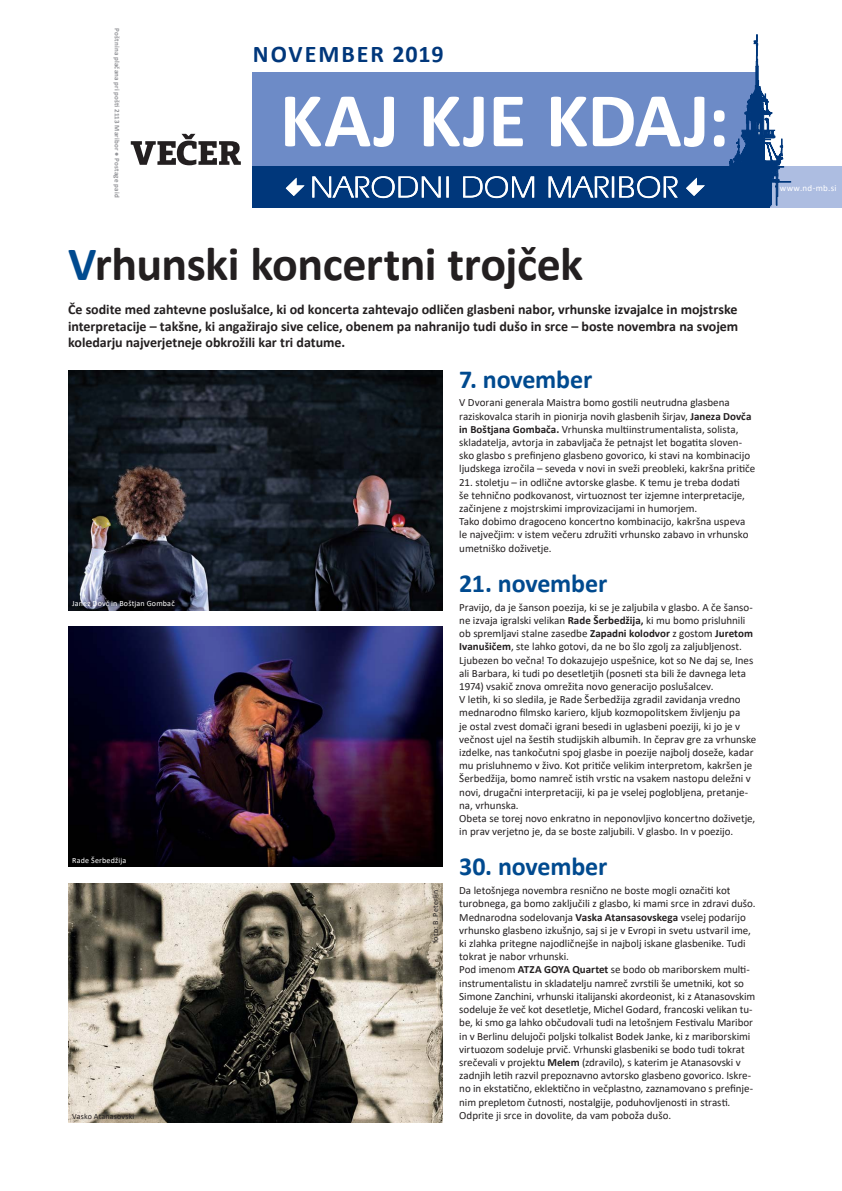
<style>
.page{position:relative;width:842px;height:1191px;background:#fff}
.page>*{position:absolute;margin:0;border:0;box-sizing:border-box;transform-origin:0 0}
.t1{font:700 78px "Calibri";letter-spacing:.02em;color:#fff}
.t2{font:700 48px "Calibri";letter-spacing:-.01em;color:#231f20}
.t3{font:700 26px "Calibri";letter-spacing:-.005em;color:#004a8f}
.t4{font:700 24px "Calibri";letter-spacing:.08em;color:#00377b}
.t5{font:700 14px/16.8px "Calibri";letter-spacing:-.005em;color:#231f20;text-align:justify}
.t6{font:11px/13.2px "Calibri";letter-spacing:-.005em;color:#231f20}
.t7{font:9px "Calibri";letter-spacing:.035em;color:#fff}
.t8{font:8px "Calibri";letter-spacing:.02em;color:#fff}
.t9{font:8px "Calibri";letter-spacing:.02em;color:#231f20}
.t10{font:700 7px "Calibri";letter-spacing:.03em;color:#949599}
.s1{color:#004a8f}
.s2{font-weight:700}
</style>
<div class="page">
<div style="left:258px;top:167px;width:584px;height:41px;background:#adbde1"></div>
<div style="left:252px;top:72px;width:505px;height:113px;background:#6d8bc7"></div>
<svg style="left:727px;top:34px;width:65px;height:173px"></svg>
<div style="left:737px;top:155px;width:4px;height:15px;border:1px solid #00377b"></div>
<div style="left:252px;top:167px;width:518px;height:41px;background:#00377b"></div>
<svg style="left:286px;top:178px;width:19px;height:18px"></svg>
<svg style="left:686px;top:178px;width:19px;height:18px"></svg>
<svg style="left:312px;top:176px;width:366px;height:22px"></svg>
<svg style="left:131px;top:134px;width:110px;height:31px"></svg>
<img style="left:68px;top:370px;width:374px;height:240px">
<img style="left:68px;top:626px;width:374px;height:240px">
<img style="left:68px;top:883px;width:374px;height:240px">
<p class="t10" style="left:122px;top:28px;width:170px;rotate:90deg">Poštnina plačana pri pošti 2113 Maribor ● Postage paid</p>
<h3 class="t4" style="left:253px;top:37px;width:192px">NOVEMBER 2019</h3>
<h1 class="t1" style="left:280px;top:65px;width:451px">KAJ KJE KDAJ:</h1>
<h2 class="t2" style="left:68px;top:230px;width:517px"><span class="s1">V</span>rhunski koncertni trojček</h2>
<p class="t5" style="left:68px;top:300px;width:672px">Če sodite med zahtevne poslušalce, ki od koncerta zahtevajo odličen glasbeni nabor, vrhunske izvajalce in mojstrske interpretacije – takšne, ki angažirajo sive celice, obenem pa nahranijo tudi dušo in srce – boste novembra na svojem koledarju najverjetneje obkrožili kar tri datume.</p>
<h3 class="t3" style="left:459px;top:360px;width:134px">7. november</h3>
<p class="t6" style="left:459px;top:396px;width:297px">V Dvorani generala Maistra bomo gostili neutrudna glasbena raziskovalca starih in pionirja novih glasbenih širjav, <span class="s2">Janeza Dovča in Boštjana Gombača.</span> Vrhunska multiinstrumentalista, solista, skladatelja, avtorja in zabavljača že petnajst let bogatita sloven&shy;sko glasbo s prefinjeno glasbeno govorico, ki stavi na kombinacijo ljudskega izročila – seveda v novi in sveži preobleki, kakršna pritiče</p>
<p class="t6" style="left:459px;top:475px;width:291px">21. stoletju – in odlične avtorske glasbe. K temu je treba dodati še tehnično podkovanost, virtuoznost ter izjemne interpretacije, začinjene z mojstrskimi improvizacijami in humorjem.<br>Tako dobimo dragoceno koncertno kombinacijo, kakršna uspeva le največjim: v istem večeru združiti vrhunsko zabavo in vrhunsko umetniško doživetje.</p>
<h3 class="t3" style="left:459px;top:565px;width:149px">21. november</h3>
<p class="t6" style="left:459px;top:600px;width:299px">Pravijo, da je šanson poezija, ki se je zaljubila v glasbo. A če šanso&shy;ne izvaja igralski velikan <span class="s2">Rade Šerbedžija,</span> ki mu bomo prisluhnili ob spremljavi stalne zasedbe <span class="s2">Zapadni kolodvor</span> z gostom <span class="s2">Juretom Ivanušičem</span>, ste lahko gotovi, da ne bo šlo zgolj za zaljubljenost.<br>Ljubezen bo večna! To dokazujejo uspešnice, kot so Ne daj se, Ines ali Barbara, ki tudi po desetletjih (posneti sta bili že davnega leta 1974) vsakič znova omrežita novo generacijo poslušalcev.<br>V letih, ki so sledila, je Rade Šerbedžija zgradil zavidanja vredno mednarodno filmsko kariero, kljub kozmopolitskem življenju pa<br>je ostal zvest domači igrani besedi in uglasbeni poeziji, ki jo je v večnost ujel na šestih studijskih albumih. In čeprav gre za vrhunske izdelke, nas tankočutni spoj glasbe in poezije najbolj doseže, kadar mu prisluhnemo v živo. Kot pritiče velikim interpretom, kakršen je Šerbedžija, bomo namreč istih vrstic na vsakem nastopu deležni v novi, drugačni interpretaciji, ki pa je vselej poglobljena, pretanje&shy;na, vrhunska.<br>Obeta se torej novo enkratno in neponovljivo koncertno doživetje, in prav verjetno je, da se boste zaljubili. V glasbo. In v poezijo.</p>
<h3 class="t3" style="left:459px;top:848px;width:150px">30. november</h3>
<p class="t6" style="left:459px;top:883px;width:298px">Da letošnjega novembra resnično ne boste mogli označiti kot turobnega, ga bomo zaključili z glasbo, ki mami srce in zdravi dušo.<br>Mednarodna sodelovanja <span class="s2">Vaska Atansasovskega</span> vselej podarijo vrhunsko glasbeno izkušnjo, saj si je v Evropi in svetu ustvaril ime, ki zlahka pritegne najodličnejše in najbolj iskane glasbenike. Tudi tokrat je nabor vrhunski.<br>Pod imenom <span class="s2">ATZA GOYA Quartet</span> se bodo ob mariborskem multi&shy;instrumentalistu in skladatelju namreč zvrstili še umetniki, kot so Simone Zanchini, vrhunski italijanski akordeonist, ki z Atanasovskim sodeluje že več kot desetletje, Michel Godard, francoski velikan tu&shy;be, ki smo ga lahko občudovali tudi na letošnjem Festivalu Maribor in v Berlinu delujoči poljski tolkalist Bodek Janke, ki z mariborskimi virtuozom sodeluje prvič. Vrhunski glasbeniki se bodo tudi tokrat srečevali v projektu <span class="s2">Melem</span> (zdravilo), s katerim je Atanasovski v zadnjih letih razvil prepoznavno avtorsko glasbeno govorico. Iskre&shy;no in ekstatično, eklektično in večplastno, zaznamovano s prefinje&shy;nim prepletom čutnosti, nostalgije, poduhovljenosti in strasti.<br>Odprite ji srce in dovolite, da vam poboža dušo.</p>
<p class="t8" style="left:72px;top:598px;width:104px">Janez Dovč in Boštjan Gombač</p>
<p class="t8" style="left:72px;top:854px;width:55px">Rade Šerbedžija</p>
<p class="t9" style="left:430px;top:943px;width:55px;rotate:-90deg">foto: B. Peterlin</p>
<p class="t9" style="left:72px;top:1110px;width:64px">Vasko Atanasovski</p>
<p class="t7" style="left:780px;top:181px;width:58px">www.nd-mb.si</p>
</div>
